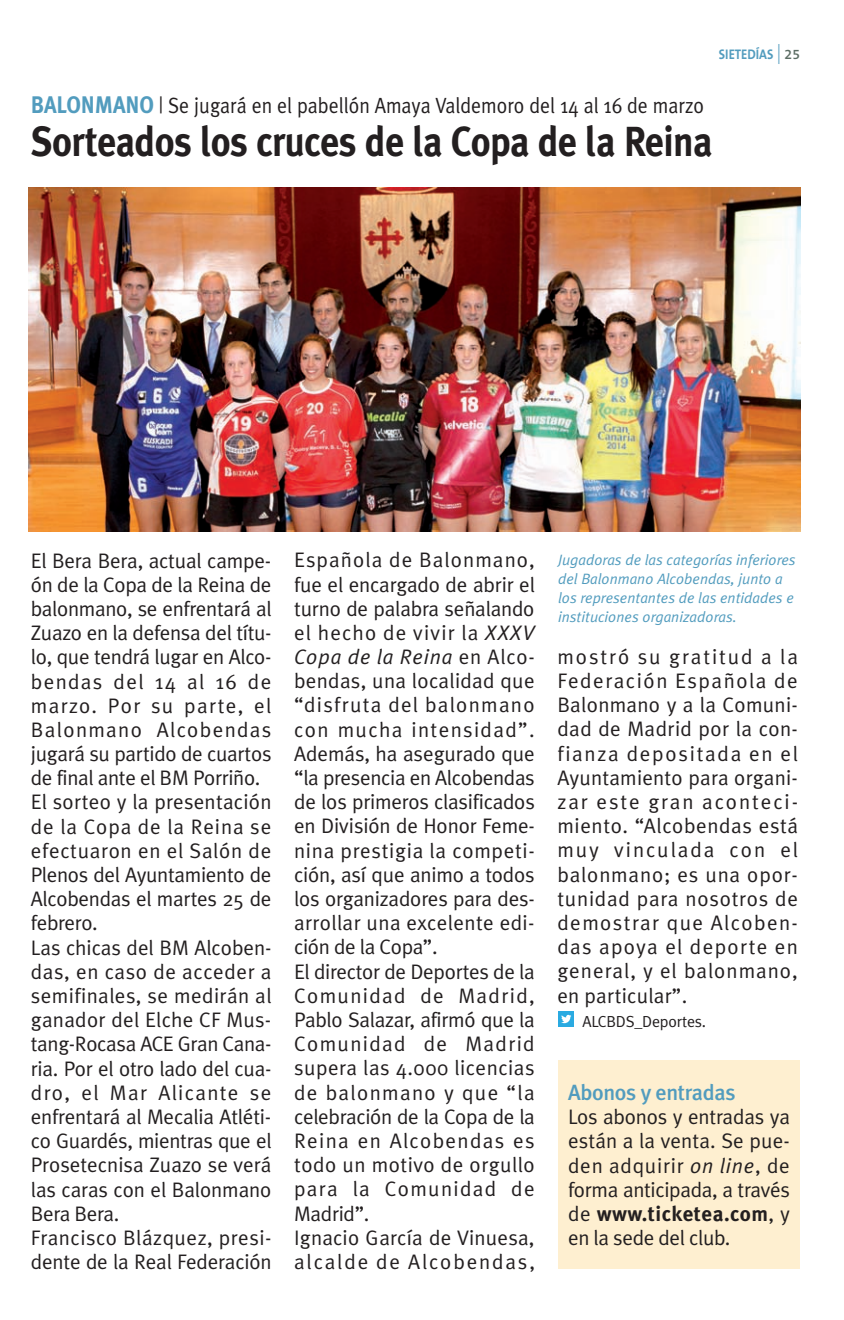
<style>
.page{position:relative;width:844px;height:1320px;background:#fff}
.page>*{position:absolute;margin:0;border:0;box-sizing:border-box;transform-origin:0 0}
.t1{font:700 42px "Meta Plus";letter-spacing:-.015em;color:#231f20;scale:.9 1}
.t2{font:22px "Meta Plus Normal";color:#231f20;scale:.9 1}
.t3{font:500 22px "Meta Plus";letter-spacing:-.015em;color:#529cbe}
.t4{font:21px/24.2px "Meta Plus Normal";color:#231f20}
.t5{font:700 21px "Meta Plus";letter-spacing:.025em;color:#231f20}
.t6{font:16px "Meta Plus Normal";letter-spacing:-.015em;color:#231f20}
.t7{font:italic 15px/19px "Meta Plus Normal";color:#529cbe}
.t8{font:700 14px "The Sans B7";color:#529cbe;scale:.9 1}
.s1{font-family:"The Sans B3";font-weight:300;font-size:20px}
.s2{font-family:"The Sans B6";font-weight:600;color:#5d6e65}
.s3{font-family:"Meta Plus";font-weight:700;font-size:24px;color:#529cbe}
.s4{font-style:italic}
.s5{font-family:"Meta Plus Normal";font-weight:400}
</style>
<div class="page">
<img style="left:29px;top:188px;width:772px;height:343px">
<div style="left:558px;top:1060px;width:242px;height:209px;background:#feefd0"></div>
<div style="left:558px;top:1011px;width:16px;height:16px;background:#2aaae1"></div>
<svg style="left:561px;top:1015px;width:10px;height:8px"></svg>
<p class="t8" style="left:719px;top:48px;width:92px">SIETEDÍAS <span class="s1">|</span> <span class="s2">25</span></p>
<p class="t2" style="left:31px;top:97px;width:749px"><span class="s3">BALONMANO</span> | Se jugará en el pabellón Amaya Valdemoro del 14 al 16 de marzo</p>
<h1 class="t1" style="left:31px;top:125px;width:759px">Sorteados los cruces de la Copa de la Reina</h1>
<p class="t4" style="left:31px;top:550px;width:242px">El Bera Bera, actual campe&shy;ón de la Copa de la Reina de balonmano, se enfrentará al<br>Zuazo en la defensa del títu&shy;lo, que tendrá lugar en Alco&shy;bendas del 14 al 16 de marzo. Por su parte, el<br>Balonmano Alcobendas jugará su partido de cuartos de final ante el BM Porriño.<br>El sorteo y la presentación de la Copa de la Reina se efectuaron en el Salón de<br>Plenos del Ayuntamiento de<br>Alcobendas el martes 25 de febrero.<br>Las chicas del BM Alcoben&shy;das, en caso de acceder a semifinales, se medirán al ganador del Elche CF Mus&shy;tang-Rocasa ACE Gran Cana&shy;ria. Por el otro lado del cua&shy;dro, el Mar Alicante se enfrentará al Mecalia Atléti&shy;co Guardés, mientras que el<br>Prosetecnisa Zuazo se verá las caras con el Balonmano<br>Bera Bera.<br>Francisco Blázquez, presi&shy;dente de la Real Federación</p>
<p class="t4" style="left:294px;top:550px;width:242px">Española de Balonmano, fue el encargado de abrir el turno de palabra señalando el hecho de vivir la <span class="s4">XXXV<br>Copa de la Reina</span> en Alco&shy;bendas, una localidad que “disfruta del balonmano con mucha intensidad”.<br>Además, ha asegurado que “la presencia en Alcobendas de los primeros clasificados en División de Honor Feme&shy;nina prestigia la competi&shy;ción, así que animo a todos los organizadores para des&shy;arrollar una excelente edi&shy;ción de la Copa”.<br>El director de Deportes de la<br>Comunidad de Madrid,<br>Pablo Salazar, afirmó que la<br>Comunidad de Madrid supera las 4.000 licencias de balonmano y que “la celebración de la Copa de la<br>Reina en Alcobendas es todo un motivo de orgullo para la Comunidad de<br>Madrid”.<br>Ignacio García de Vinuesa, alcalde de Alcobendas,</p>
<p class="t7" style="left:558px;top:551px;width:239px">Jugadoras de las categorías inferiores del Balonmano Alcobendas, junto a los representantes de las entidades e instituciones organizadoras.</p>
<p class="t4" style="left:557px;top:646px;width:242px;text-align:justify">mostró su gratitud a la Federación Española de Balonmano y a la Comuni&shy;dad de Madrid por la con&shy;fianza depositada en el Ayuntamiento para organi&shy;zar este gran aconteci&shy;miento. “Alcobendas está muy vinculada con el balonmano; es una opor&shy;tunidad para nosotros de demostrar que Alcoben&shy;das apoya el deporte en general, y el balonmano, en particular”.</p>
<p class="t6" style="left:582px;top:1016px;width:125px">ALCBDS_Deportes.</p>
<p class="t3" style="left:568px;top:1083px;width:169px">Abonos y entradas</p>
<p class="t4" style="left:568px;top:1106px;width:223px;text-align:justify">Los abonos y entradas ya están a la venta. Se pue&shy;den adquirir <span class="s4">on line</span>, de forma anticipada, a través</p>
<p class="t5" style="left:568px;top:1205px;width:223px"><span class="s5">de</span> www.ticketea.com<span class="s5">, y</span></p>
<p class="t4" style="left:568px;top:1227px;width:164px">en la sede del club.</p>
</div>
